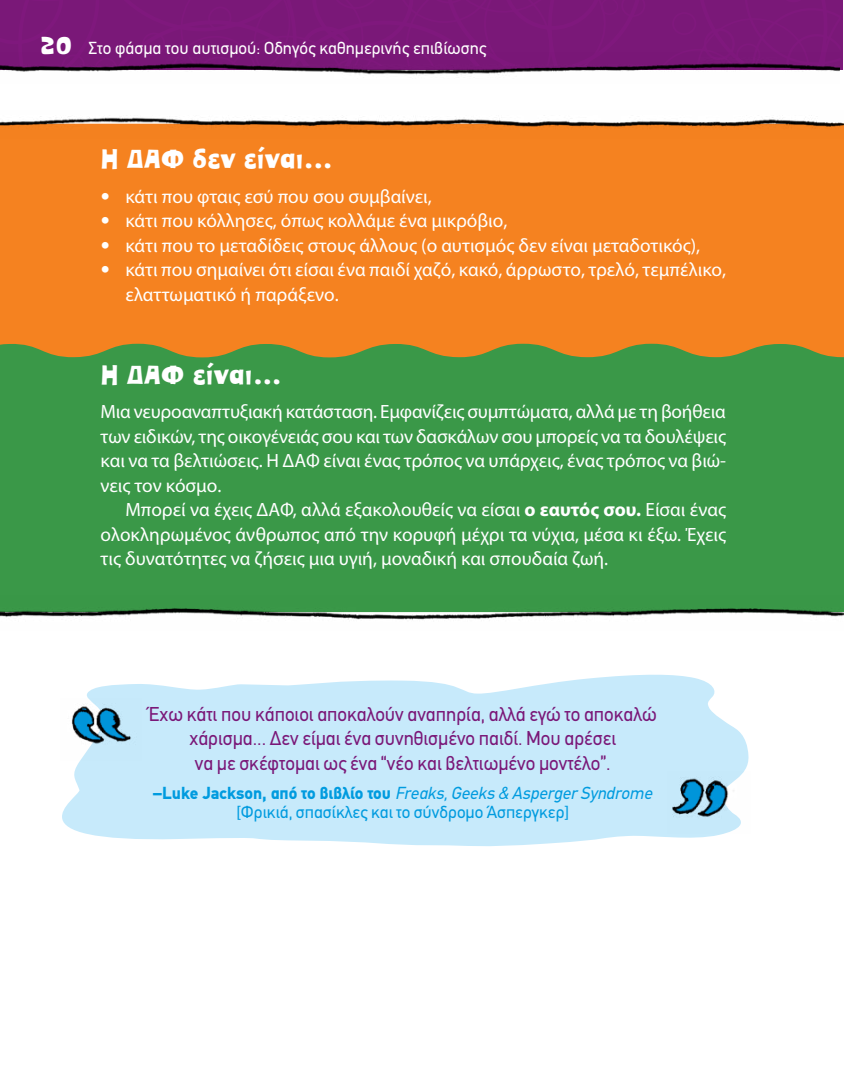
<style>
.page{position:relative;width:844px;height:1092px;background:#fff}
.page>*{position:absolute;margin:0;border:0;box-sizing:border-box;transform-origin:0 0}
.t1{font:900 28px "PF Cereal";color:#fff}
.t2{font:20.12px/24.2px "PF Din Text";color:#7a1878;text-align:center}
.t3{font:19.25px/24.5px "Myriad Pro";color:#fff;text-align:justify}
.t4{font:17.5px/19.2px "PF Din Text";color:#009bdf;text-align:center}
.t5{font:17.5px "PF Din Text";color:#fff}
.s1{font-family:"PF Cereal";font-weight:900;font-size:25.2px}
.s2{font-family:"PF Catalog"}
.s3{font-weight:700}
.s4{font-weight:900}
.s5{font-style:italic}
</style>
<div class="page">
<div style="left:0;top:0;width:840px;height:66px;background:#7a1878"></div>
<img style="left:0;top:53px;width:839px;height:22px">
<div style="left:0;top:358px;width:843px;height:237px;background:#3a9848"></div>
<img style="left:0;top:595px;width:843px;height:25px">
<div style="left:0;top:139px;width:843px;height:219px;background:#f58220"></div>
<img style="left:0;top:116px;width:843px;height:23px">
<svg style="left:62px;top:674px;width:687px;height:173px;background:#ceecfb"></svg>
<img style="left:62px;top:698px;width:79px;height:62px">
<img style="left:667px;top:771px;width:82px;height:62px">
<p class="t5" style="left:40px;top:38px;width:448px"><span class="s1">20</span> Στο φάσμα του αυτισμού: Οδηγός καθημερινής επιβίωσης</p>
<h1 class="t1" style="left:101px;top:144px;width:233px">Η ΔΑΦ δεν είναι...</h1>
<p class="t3" style="left:101px;top:184px;width:332px"><span class="s2">•</span> κάτι που φταις εσύ που σου συμβαίνει,</p>
<p class="t3" style="left:101px;top:208px;width:408px"><span class="s2">•</span> κάτι που κόλλησες, όπως κολλάμε ένα μικρόβιο,</p>
<p class="t3" style="left:101px;top:233px;width:601px"><span class="s2">•</span> κάτι που το μεταδίδεις στους άλλους (ο αυτισμός δεν είναι μεταδοτικός),</p>
<p class="t3" style="left:125px;top:257px;width:602px;text-indent:-25px"><span class="s2">•</span> κάτι που σημαίνει ότι είσαι ένα παιδί χαζό, κακό, άρρωστο, τρελό, τεμπέλικο, ελαττωματικό ή παράξενο.</p>
<h1 class="t1" style="left:101px;top:360px;width:182px">Η ΔΑΦ είναι...</h1>
<p class="t3" style="left:101px;top:399px;width:626px">Μια νευροαναπτυξιακή κατάσταση. Εμφανίζεις συμπτώματα, αλλά με τη βοήθεια των ειδικών, της οικογένειάς σου και των δασκάλων σου μπορείς να τα δουλέψεις και να τα βελτιώσεις. Η ΔΑΦ είναι ένας τρόπος να υπάρχεις, ένας τρόπος να βιώ&shy;νεις τον κόσμο.</p>
<p class="t3" style="left:101px;top:497px;width:626px;text-indent:25px">Μπορεί να έχεις ΔΑΦ, αλλά εξακολουθείς να είσαι <span class="s3">ο εαυτός σου.</span> Είσαι ένας ολοκληρωμένος άνθρωπος από την κορυφή μέχρι τα νύχια, μέσα κι έξω. Έχεις τις δυνατότητες να ζήσεις μια υγιή, μοναδική και σπουδαία ζωή.</p>
<p class="t2" style="left:149px;top:702px;width:509px">Έχω κάτι που κάποιοι αποκαλούν αναπηρία, αλλά εγώ το αποκαλώ χάρισμα... Δεν είμαι ένα συνηθισμένο παιδί. Μου αρέσει<br>να με σκέφτομαι ως ένα “νέο και βελτιωμένο μοντέλο”.</p>
<p class="t4" style="left:153px;top:783px;width:500px"><span class="s4">–Luke Jackson, από το βιβλίο του</span> <span class="s5">Freaks, Geeks &amp; Asperger Syndrome </span>[Φρικιά, σπασίκλες και το σύνδρομο Άσπεργκερ]</p>
</div>
